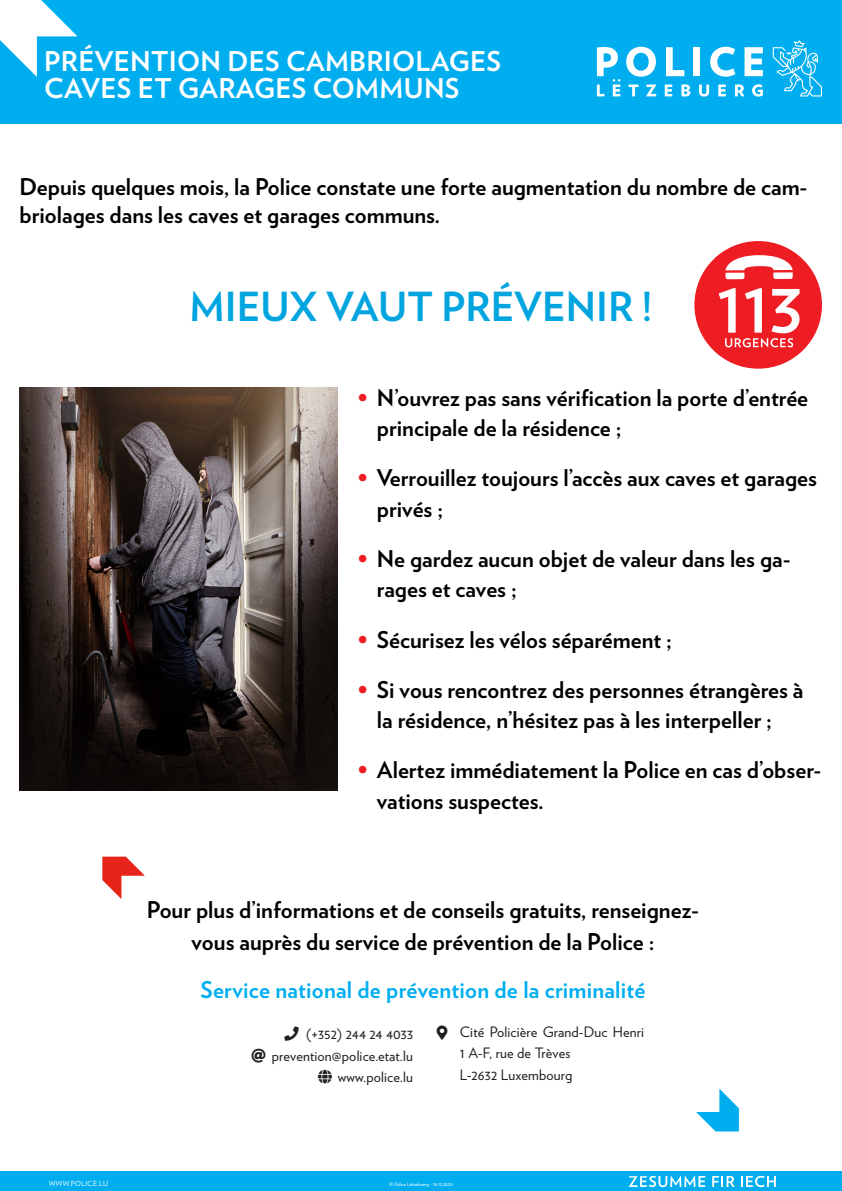
<style>
.page{position:relative;width:842px;height:1191px;background:#fff}
.page>*{position:absolute;margin:0;border:0;box-sizing:border-box;transform-origin:0 0}
.t1{font:700 40px "Verlag";color:#00a5df}
.t2{font:700 27.2px/27.2px "Verlag";letter-spacing:.01em;color:#fff}
.Paragraph_Style_5{font:700 23px/30.4px "Verlag";color:#000}
.CONSTAT_DE{font:700 23px/32.6px "Verlag";color:#000;text-align:center}
.Adresse{font:700 23px "Verlag";letter-spacing:.01em;color:#00aeef}
.Body_paragraph{font:14.3px/21.5px "Verlag";letter-spacing:.01em;color:#231f20}
.t3{font:7.1px "Verlag";letter-spacing:.05em;color:#fff}
.t4{font:5px "Verlag";color:#fff}
.s1{color:#ee1d23}
</style>
<div class="page">
<div style="left:0;top:0;width:842px;height:124px;background:#00aeef"></div>
<div style="left:0;top:1171px;width:842px;height:20px;background:#00aeef"></div>
<svg style="left:0;top:0;width:77px;height:77px"></svg>
<img style="left:20px;top:387px;width:318px;height:403px">
<div style="left:694px;top:241px;width:128px;height:128px;background:#ee1d23;border-radius:50%"></div>
<svg style="left:725px;top:255px;width:68px;height:24px"></svg>
<svg style="left:719px;top:288px;width:81px;height:59px"></svg>
<svg style="left:629px;top:1176px;width:76px;height:11px"></svg>
<svg style="left:712px;top:1176px;width:23px;height:11px"></svg>
<svg style="left:741px;top:1176px;width:35px;height:11px"></svg>
<svg style="left:626px;top:47px;width:30px;height:30px"></svg>
<svg style="left:666px;top:47px;width:18px;height:29px"></svg>
<div style="left:693px;top:47px;width:7px;height:29px;background:#fff"></div>
<svg style="left:710px;top:47px;width:25px;height:30px"></svg>
<svg style="left:744px;top:47px;width:19px;height:29px"></svg>
<svg style="left:597px;top:47px;width:23px;height:49px"></svg>
<svg style="left:629px;top:84px;width:9px;height:12px"></svg>
<svg style="left:646px;top:84px;width:10px;height:12px"></svg>
<svg style="left:665px;top:84px;width:7px;height:12px"></svg>
<svg style="left:681px;top:84px;width:9px;height:12px"></svg>
<svg style="left:699px;top:84px;width:10px;height:12px"></svg>
<svg style="left:718px;top:84px;width:8px;height:12px"></svg>
<svg style="left:735px;top:84px;width:9px;height:12px"></svg>
<svg style="left:752px;top:84px;width:11px;height:12px"></svg>
<svg style="left:773px;top:40px;width:49px;height:56px"></svg>
<svg style="left:102px;top:856px;width:43px;height:43px"></svg>
<svg style="left:696px;top:1089px;width:43px;height:42px"></svg>
<p class="t2" style="left:44px;top:46px;width:458px">PRÉVENTION DES CAMBRIOLAGES<br>CAVES ET GARAGES COMMUNS</p>
<p class="Paragraph_Style_5" style="left:20px;top:172px;width:789px;line-height:27.6px">Depuis quelques mois, la Police constate une forte augmentation du nombre de cam&shy;briolages dans les caves et garages communs.</p>
<p class="t1" style="left:190px;top:275px;width:464px">MIEUX VAUT PRÉVENIR !</p>
<p class="Paragraph_Style_5" style="left:377px;top:381px;width:433px;text-indent:-19px"><span class="s1">•</span> N’ouvrez pas sans vérification la porte d’entrée principale de la résidence ;</p>
<p class="Paragraph_Style_5" style="left:377px;top:462px;width:442px;text-indent:-19px"><span class="s1">•</span> Verrouillez toujours l’accès aux caves et garages privés ;</p>
<p class="Paragraph_Style_5" style="left:377px;top:542px;width:415px;text-indent:-19px"><span class="s1">•</span> Ne gardez aucun objet de valeur dans les ga&shy;rages et caves ;</p>
<p class="Paragraph_Style_5" style="left:358px;top:623px;width:316px"><span class="s1">•</span> Sécurisez les vélos séparément ;</p>
<p class="Paragraph_Style_5" style="left:358px;top:673px;width:447px;text-align:center"><span class="s1">•</span> Si vous rencontrez des personnes étrangères à la résidence, n’hésitez pas à les interpeller ;</p>
<p class="Paragraph_Style_5" style="left:377px;top:753px;width:446px;text-indent:-19px"><span class="s1">•</span> Alertez immédiatement la Police en cas d’obser&shy;vations suspectes.</p>
<p class="t3" style="left:49px;top:1178px;width:60px">WWW.POLICE.LU</p>
<p class="CONSTAT_DE" style="left:147px;top:891px;width:554px">Pour plus d’informations et de conseils gratuits, renseignez&shy;vous auprès du service de prévention de la Police :</p>
<p class="Adresse" style="left:201px;top:971px;width:446px">Service national de prévention de la criminalité</p>
<p class="Body_paragraph" style="left:306px;top:1022px;width:108px">(+352) 244 24 4033</p>
<p class="Body_paragraph" style="left:272px;top:1044px;width:143px">prevention@police.etat.lu</p>
<p class="Body_paragraph" style="left:338px;top:1065px;width:77px">www.police.lu</p>
<p class="Body_paragraph" style="left:460px;top:1020px;width:186px">Cité Policière Grand-Duc Henri<br>1 A-F, rue de Trèves</p>
<p class="Body_paragraph" style="left:460px;top:1063px;width:114px">L-2632 Luxembourg</p>
<p class="t4" style="left:389px;top:1180px;width:65px">© Police Lëtzebuerg - 18.12.2020</p>
</div>
